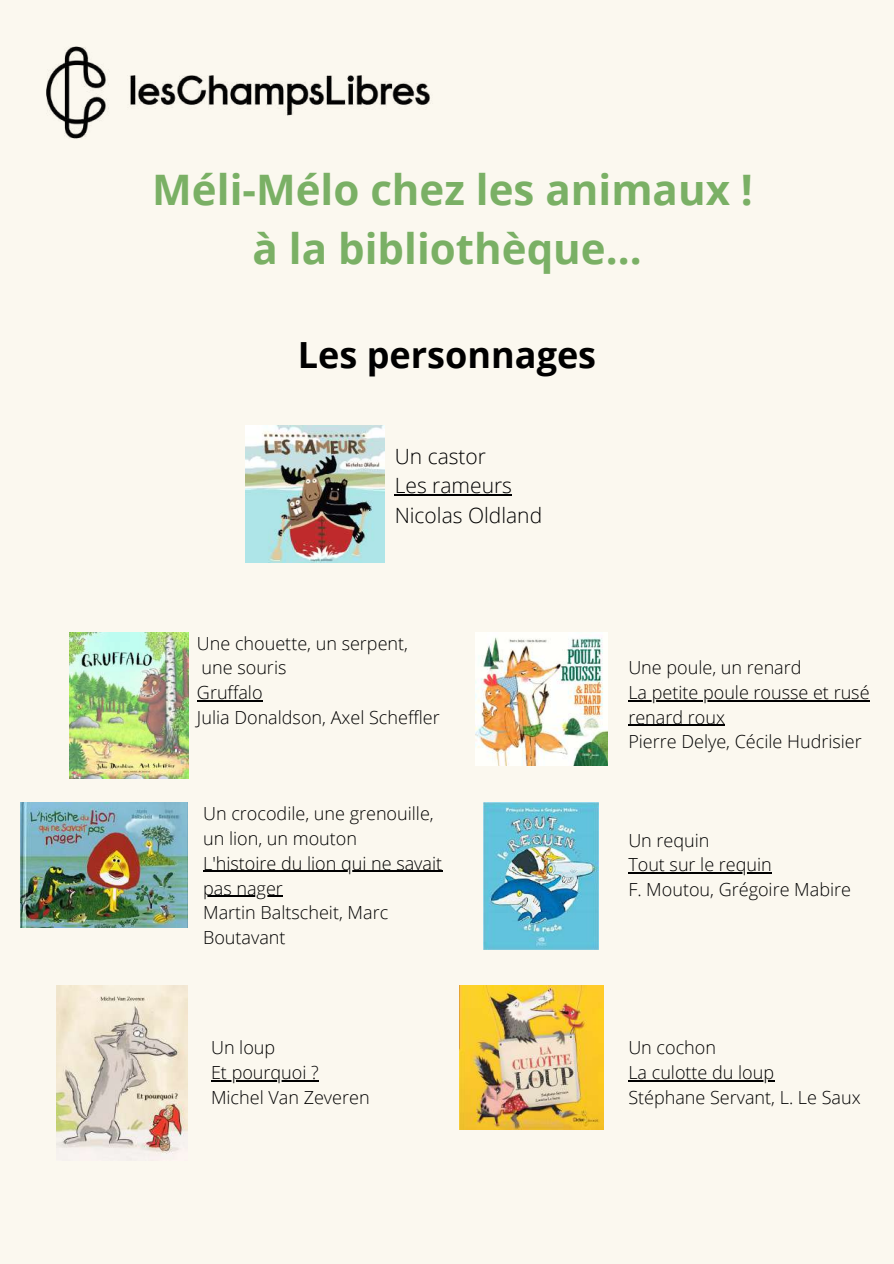
<style>
.page{position:relative;width:894px;height:1264px;background:#fff}
.page>*{position:absolute;margin:0;border:0;box-sizing:border-box;transform-origin:0 0}
.t1{font:700 42px/58.5px "Open Sans";color:#7ab065;text-align:center}
.t2{font:700 36px "Open Sans";color:#000}
.t3{font:300 21px/29.2px "Open Sans";color:#000}
.t4{font:300 18px/24.8px "Open Sans";color:#000}
</style>
<div class="page">
<div style="left:0;top:0;width:893px;height:1263px;background:#fbf8ef"></div>
<img style="left:46px;top:46px;width:384px;height:93px">
<hr style="left:197px;top:700px;width:65px;height:1px;background:#000">
<img style="left:70px;top:632px;width:118px;height:146px">
<hr style="left:203px;top:870px;width:239px;height:2px;background:#000">
<hr style="left:203px;top:895px;width:80px;height:1px;background:#000">
<img style="left:20px;top:802px;width:168px;height:125px">
<hr style="left:211px;top:1080px;width:108px;height:1px;background:#000">
<img style="left:57px;top:985px;width:130px;height:175px">
<img style="left:245px;top:425px;width:139px;height:138px">
<hr style="left:394px;top:494px;width:118px;height:1px;background:#000">
<img style="left:476px;top:632px;width:131px;height:133px">
<hr style="left:628px;top:700px;width:241px;height:1px;background:#000">
<hr style="left:628px;top:724px;width:96px;height:2px;background:#000">
<img style="left:484px;top:802px;width:114px;height:147px">
<hr style="left:628px;top:872px;width:143px;height:1px;background:#000">
<img style="left:459px;top:985px;width:144px;height:144px">
<hr style="left:628px;top:1080px;width:146px;height:1px;background:#000">
<h1 class="t1" style="left:152px;top:160px;width:602px">Méli-Mélo chez les animaux ! à la bibliothèque...</h1>
<h2 class="t2" style="left:298px;top:329px;width:300px">Les personnages</h2>
<p class="t3" style="left:394px;top:441px;width:149px">Un castor<br>Les rameurs<br>Nicolas Oldland</p>
<p class="t4" style="left:197px;top:630px;width:244px">Une chouette, un serpent, une souris<br>Gruffalo<br>Julia Donaldson, Axel Scheffler</p>
<p class="t4" style="left:203px;top:800px;width:240px">Un crocodile, une grenouille, un lion, un mouton<br>L'histoire du lion qui ne savait pas nager<br>Martin Baltscheit, Marc<br>Boutavant</p>
<p class="t4" style="left:211px;top:1034px;width:160px">Un loup<br>Et pourquoi ?<br>Michel Van Zeveren</p>
<p class="t4" style="left:628px;top:654px;width:243px">Une poule, un renard<br>La petite poule rousse et rusé renard roux<br>Pierre Delye, Cécile Hudrisier</p>
<p class="t4" style="left:628px;top:827px;width:224px">Un requin<br>Tout sur le requin<br>F. Moutou, Grégoire Mabire</p>
<p class="t4" style="left:628px;top:1034px;width:234px">Un cochon<br>La culotte du loup<br>Stéphane Servant, L. Le Saux</p>
</div>
